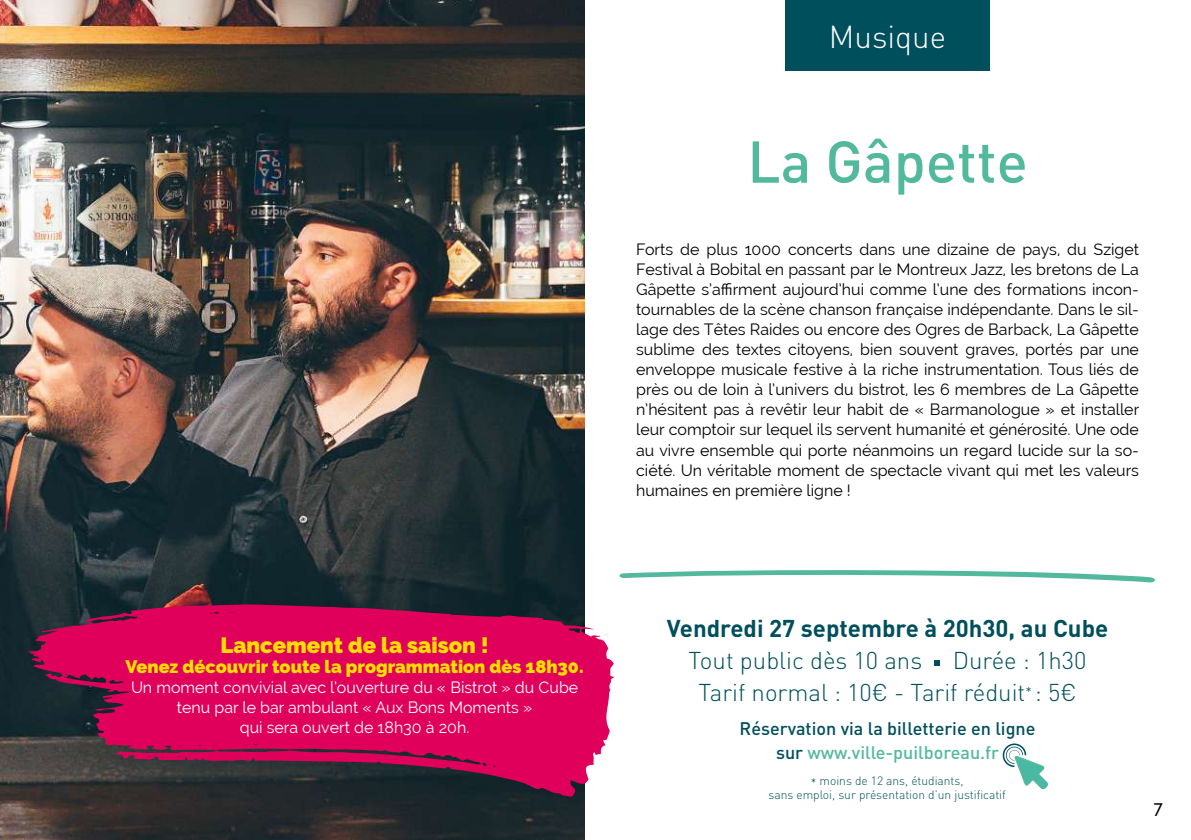
<style>
.page{position:relative;width:1191px;height:840px;background:#fff}
.page>*{position:absolute;margin:0;border:0;box-sizing:border-box;transform-origin:0 0}
.t1{font:300 68px "DIN Pro";color:#004f5c}
.t2{font:500 58px "DIN Pro";color:#53b99d}
.t3{font:300 31.4px "DIN Pro";color:#fff}
.t4{font:300 24px/32px "DIN Pro";color:#004f5c}
.t5{font:700 24px "DIN Pro";color:#004f5c}
.t6{font:900 22px "Raleway";color:#fd0}
.t7{font:500 18px/24px "DIN Pro";color:#004f5c;text-align:center}
.t8{font:900 18px "Raleway";color:#fd0}
.t9{font:18px "Apparat";color:#000}
.t10{font:16px/20px "Raleway";color:#000;text-align:justify}
.t11{font:16px/20px "Raleway";color:#fff;text-align:center}
.t12{font:300 12px/14px "DIN Pro";color:#004f5c;text-align:center}
.s1{color:#53b99d}
</style>
<div class="page">
<img style="left:0;top:0;width:584px;height:839px">
<div style="left:785px;top:0;width:204px;height:71px;background:#004f5c"></div>
<svg style="left:619px;top:570px;width:536px;height:12px"></svg>
<svg style="left:1002px;top:743px;width:46px;height:46px"></svg>
<svg style="left:28px;top:604px;width:586px;height:192px;background:#ae1354"></svg>
<h3 class="t6" style="left:220px;top:632px;width:270px">Lancement de la saison !</h3>
<p class="t8" style="left:126px;top:655px;width:459px">Venez découvrir toute la programmation dès 18h30.</p>
<p class="t11" style="left:131px;top:676px;width:449px">Un moment convivial avec l’ouverture du « Bistrot » du Cube tenu par le bar ambulant « Aux Bons Moments »<br>qui sera ouvert de 18h30 à 20h.</p>
<h3 class="t3" style="left:829px;top:15px;width:119px">Musique</h3>
<h2 class="t2" style="left:747px;top:122px;width:282px">La Gâpette</h2>
<p class="t10" style="left:636px;top:239px;width:504px">Forts de plus 1000 concerts dans une dizaine de pays, du Sziget Festival à Bobital en passant par le Montreux Jazz, les bretons de La Gâpette s’affirment aujourd’hui comme l’une des formations incon&shy;tournables de la scène chanson française indépendante. Dans le sil&shy;lage des Têtes Raides ou encore des Ogres de Barback, La Gâpette sublime des textes citoyens, bien souvent graves, portés par une enveloppe musicale festive à la riche instrumentation. Tous liés de près ou de loin à l’univers du bistrot, les 6 membres de La Gâpette n’hésitent pas à revêtir leur habit de « Barmanologue » et installer leur comptoir sur lequel ils servent humanité et générosité. Une ode au vivre ensemble qui porte néanmoins un regard lucide sur la so&shy;ciété. Un véritable moment de spectacle vivant qui met les valeurs humaines en première ligne !</p>
<h3 class="t5" style="left:667px;top:611px;width:443px">Vendredi 27 septembre à 20h30, au Cube</h3>
<h3 class="t4" style="left:688px;top:643px;width:235px">Tout public dès 10 ans</h3>
<h1 class="t1" style="left:928px;top:594px;width:19px">.</h1>
<h3 class="t4" style="left:698px;top:643px;width:389px;text-indent:254px">Durée : 1h30<br>Tarif normal : 10€ - Tarif réduit<sup>*</sup> : 5€</h3>
<p class="t7" style="left:739px;top:715px;width:297px">Réservation via la billetterie en ligne sur <span class="s1">www.ville-puilboreau.fr</span></p>
<p class="t12" style="left:768px;top:772px;width:239px">* moins de 12 ans, étudiants,<br>sans emploi, sur présentation d’un justificatif</p>
<p class="t9" style="left:1154px;top:798px;width:10px">7</p>
</div>
